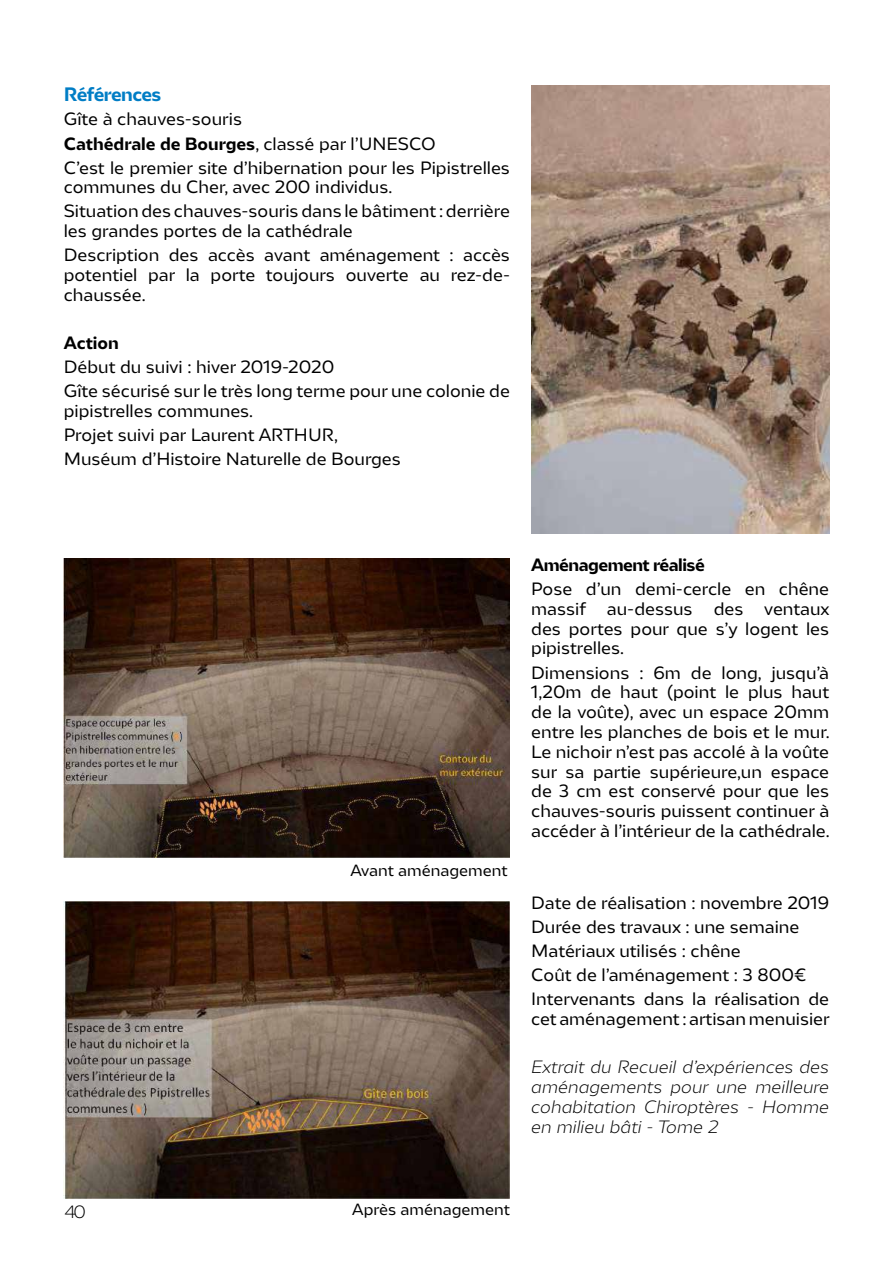
<style>
.page{position:relative;width:893px;height:1263px;background:#fff}
.page>*{position:absolute;margin:0;border:0;box-sizing:border-box;transform-origin:0 0}
.t1{font:700 18px "LPO";letter-spacing:-.035em;color:#007dc5}
.t2{font:16.5px/19.8px "LPO";color:#000}
.t3{font:italic 300 16.5px/19.8px "LPO";color:#000;text-align:justify}
.t4{font:700 16.5px "LPO";letter-spacing:-.03em;color:#000}
.t5{font:300 16.5px "LPO";color:#000}
.t6{font:15px "LPO";color:#000}
.s1{font-weight:700}
</style>
<div class="page">
<img style="left:64px;top:902px;width:446px;height:296px">
<img style="left:64px;top:558px;width:446px;height:299px">
<img style="left:531px;top:85px;width:298px;height:448px">
<p class="t1" style="left:64px;top:84px;width:99px">Références</p>
<p class="t2" style="left:64px;top:108px;width:448px;line-height:24px">Gîte à chauves-souris<br><span class="s1">Cathédrale de Bourges</span>, classé par l’UNESCO<br>C’est le premier site d’hibernation pour les Pipistrelles</p>
<p class="t2" style="left:64px;top:175px;width:448px;line-height:24px">communes du Cher, avec 200 individus.<br>Situation des chauves-souris dans le bâtiment : derrière</p>
<p class="t2" style="left:64px;top:219px;width:448px;line-height:24px">les grandes portes de la cathédrale<br>Description des accès avant aménagement : accès</p>
<p class="t2" style="left:64px;top:265px;width:448px">potentiel par la porte toujours ouverte au rez-de&shy;chaussée.</p>
<p class="t4" style="left:64px;top:333px;width:57px">Action</p>
<p class="t2" style="left:64px;top:355px;width:448px;line-height:24px">Début du suivi : hiver 2019-2020<br>Gîte sécurisé sur le très long terme pour une colonie de</p>
<p class="t2" style="left:64px;top:399px;width:339px;line-height:24px">pipistrelles communes.<br>Projet suivi par Laurent ARTHUR,<br>Muséum d’Histoire Naturelle de Bourges</p>
<p class="t5" style="left:65px;top:1202px;width:23px">40</p>
<p class="t6" style="left:350px;top:861px;width:159px">Avant aménagement</p>
<p class="t4" style="left:531px;top:555px;width:175px">Aménagement réalisé</p>
<p class="t2" style="left:531px;top:579px;width:299px">Pose d’un demi-cercle en chêne massif</p>
<p class="t2" style="left:607px;top:599px;width:87px">au-dessus</p>
<p class="t2" style="left:714px;top:599px;width:31px">des</p>
<p class="t2" style="left:531px;top:599px;width:300px;text-align:justify;text-indent:233px">ventaux des portes pour que s’y logent les pipistrelles.</p>
<p class="t2" style="left:531px;top:663px;width:300px;text-align:justify">Dimensions : 6m de long, jusqu’à 1,20m de haut (point le plus haut de la voûte), avec un espace 20mm entre les planches de bois et le mur.<br>Le nichoir n’est pas accolé à la voûte sur sa partie supérieure,un espace de 3 cm est conservé pour que les chauves-souris puissent continuer à accéder à l’intérieur de la cathédrale.</p>
<p class="t2" style="left:531px;top:891px;width:299px;line-height:24px">Date de réalisation : novembre 2019<br>Durée des travaux : une semaine<br>Matériaux utilisés : chêne<br>Coût de l’aménagement : 3 800€<br>Intervenants dans la réalisation de</p>
<p class="t2" style="left:531px;top:1009px;width:300px">cet aménagement : artisan menuisier</p>
<p class="t3" style="left:531px;top:1057px;width:299px">Extrait du Recueil d’expériences des aménagements pour une meilleure cohabitation Chiroptères - Homme en milieu bâti - Tome 2</p>
<p class="t6" style="left:352px;top:1200px;width:159px">Après aménagement</p>
</div>
